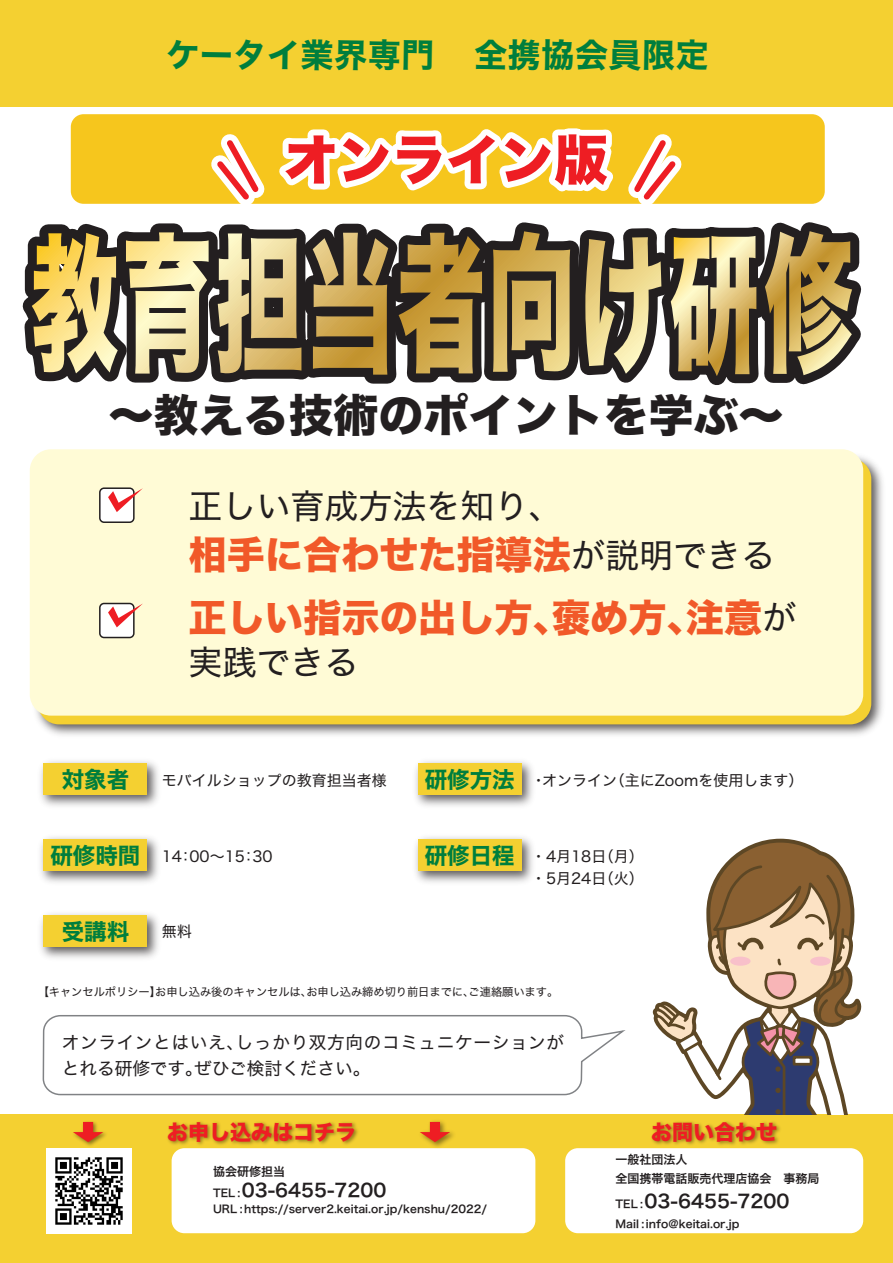
<style>
.page{position:relative;width:893px;height:1263px;background:#fff}
.page>*{position:absolute;margin:0;border:0;box-sizing:border-box;transform-origin:0 0}
.t1{font:54px "Hira Kaku Std W8";color:#ee1d23}
.t2{font:45px "Hira Kaku Std W8";color:#231f20}
.t3{font:38.25px/62.6px "Hira Kaku Std W8";color:#f15929}
.t4{font:34.05px "Hira Kaku Std W4";color:#231f20}
.t5{font:33px "Hira Kaku Std W7";color:#007e3d}
.t6{font:22.5px "Hira Kaku Std W7";color:#007e3d}
.t7{font:21px "Hira Kaku Std W8";color:#ee1d23}
.t8{font:18.3px "Hira Kaku Std W6";color:#231f20}
.t9{font:18.15px "Hira Kaku Std W6";color:#231f20}
.t10{font:17.7px/26.4px "Hira Kaku Std W4";letter-spacing:.035em;color:#231f20}
.t11{font:15px/22.5px "Hira Kaku Std W4";color:#231f20;text-align:right}
.t12{font:12px/19.5px "Hira Kaku Std W6";color:#231f20}
.t13{font:11.25px "Hira Kaku Std W4";letter-spacing:-.005em;color:#231f20}
.t14{font:10.8px "Hira Kaku Std W6";color:#231f20}
.s1{font-family:"Hira Kaku Std W4";font-size:34.05px;color:#231f20}
.s2{font-family:"Hira Kaku Std W7";font-size:22.5px;color:#007e3d}
.s3{font-size:10.8px}
</style>
<div class="page">
<div style="left:0;top:0;width:893px;height:107px;background:#f4d031"></div>
<div style="left:0;top:1114px;width:893px;height:149px;background:#f4d031"></div>
<img style="left:40px;top:761px;width:118px;height:45px">
<div style="left:43px;top:764px;width:104px;height:31px;background:#f4d031"></div>
<img style="left:40px;top:837px;width:118px;height:46px">
<div style="left:43px;top:840px;width:104px;height:31px;background:#f4d031"></div>
<img style="left:415px;top:837px;width:118px;height:46px">
<div style="left:418px;top:840px;width:104px;height:31px;background:#f4d031"></div>
<img style="left:415px;top:761px;width:118px;height:45px">
<div style="left:418px;top:764px;width:104px;height:31px;background:#f4d031"></div>
<img style="left:30px;top:465px;width:853px;height:270px">
<div style="left:38px;top:458px;width:833px;height:266px;background:#f4d031;border-radius:21px"></div>
<div style="left:30px;top:449px;width:833px;height:267px;background:#fffbd6;border-radius:21px"></div>
<div style="left:565px;top:1148px;width:298px;height:85px;background:#fff;border-radius:13px"></div>
<div style="left:172px;top:1148px;width:363px;height:85px;background:#fff;border-radius:13px"></div>
<img style="left:40px;top:913px;width:118px;height:45px">
<div style="left:43px;top:916px;width:104px;height:31px;background:#f4d031"></div>
<svg style="left:42px;top:1015px;width:583px;height:81px"></svg>
<svg style="left:653px;top:838px;width:207px;height:276px"></svg>
<div style="left:100px;top:488px;width:34px;height:34px;background:#fff;border-radius:4px"></div>
<div style="left:99px;top:487px;width:36px;height:36px;border:2px solid #231f20;border-radius:4px"></div>
<div style="left:100px;top:603px;width:34px;height:34px;background:#fff;border-radius:4px"></div>
<div style="left:99px;top:603px;width:36px;height:35px;border:2px solid #231f20;border-radius:4px"></div>
<svg style="left:108px;top:603px;width:35px;height:24px"></svg>
<img style="left:168px;top:1121px;width:195px;height:37px">
<img style="left:648px;top:1121px;width:136px;height:28px">
<img style="left:415px;top:1121px;width:44px;height:28px">
<svg style="left:420px;top:1122px;width:30px;height:20px"></svg>
<img style="left:83px;top:1121px;width:23px;height:25px">
<svg style="left:73px;top:1122px;width:30px;height:20px"></svg>
<svg style="left:22px;top:114px;width:853px;height:398px"></svg>
<img style="left:46px;top:1148px;width:85px;height:85px">
<h3 class="t5" style="left:167px;top:25px;width:544px;rotate:1deg">ケータイ業界専門 全携協会員限定</h3>
<h1 class="t1" style="left:284px;top:130px;width:325px">オンライン版</h1>
<h2 class="t2" style="left:108px;top:390px;width:676px">～教える技術のポイントを学ぶ～</h2>
<h3 class="t4" style="left:188px;top:480px;width:376px">正しい育成方法を知り、</h3>
<h3 class="t3" style="left:188px;top:525px;width:610px">相手に合わせた指導法<span class="s1">が説明できる</span>正しい指示の出し方、褒め方、注意<span class="s1">が</span></h3>
<h3 class="t4" style="left:188px;top:636px;width:172px">実践できる</h3>
<h3 class="t6" style="left:62px;top:762px;width:69px">対象者</h3>
<h3 class="t6" style="left:50px;top:838px;width:91px">研修時間</h3>
<p class="t11" style="left:162px;top:769px;width:227px">モバイルショップの教育担当者様</p>
<h3 class="t6" style="left:425px;top:762px;width:91px">研修方法</h3>
<p class="t11" style="left:531px;top:769px;width:274px">・オンライン（主にZoomを使用します）</p>
<p class="t11" style="left:162px;top:844px;width:112px">14：00～15：30</p>
<p class="t11" style="left:425px;top:844px;width:221px"><span class="s2">研修日程</span> ・4月18日（月）・5月24日（火）</p>
<h3 class="t6" style="left:62px;top:914px;width:69px">受講料</h3>
<p class="t11" style="left:162px;top:920px;width:31px">無料</p>
<p class="t13" style="left:38px;top:983px;width:522px">【キャンセルポリシー】お申し込み後のキャンセルは、お申し込み締め切り前日までに、ご連絡願います。</p>
<p class="t10" style="left:62px;top:1029px;width:504px">オンラインとはいえ、しっかり双方向のコミュニケーションがとれる研修です。ぜひご検討ください。</p>
<h3 class="t7" style="left:167px;top:1120px;width:191px">お申し込みはコチラ</h3>
<h3 class="t7" style="left:651px;top:1120px;width:127px">お問い合わせ</h3>
<p class="t12" style="left:213px;top:1162px;width:74px">協会研修担当</p>
<p class="t9" style="left:213px;top:1176px;width:175px"><span class="s3">TEL :</span> 03-6455-7200</p>
<p class="t14" style="left:213px;top:1201px;width:276px">URL : https://server2.keitai.or.jp/kenshu/2022/</p>
<p class="t12" style="left:616px;top:1150px;width:206px">一般社団法人　<br>全国携帯電話販売代理店協会　事務局</p>
<p class="t8" style="left:616px;top:1187px;width:175px"><span class="s3">TEL :</span> 03-6455-7200</p>
<p class="t14" style="left:616px;top:1215px;width:125px">Mail : info@keitai.or.jp</p>
</div>
